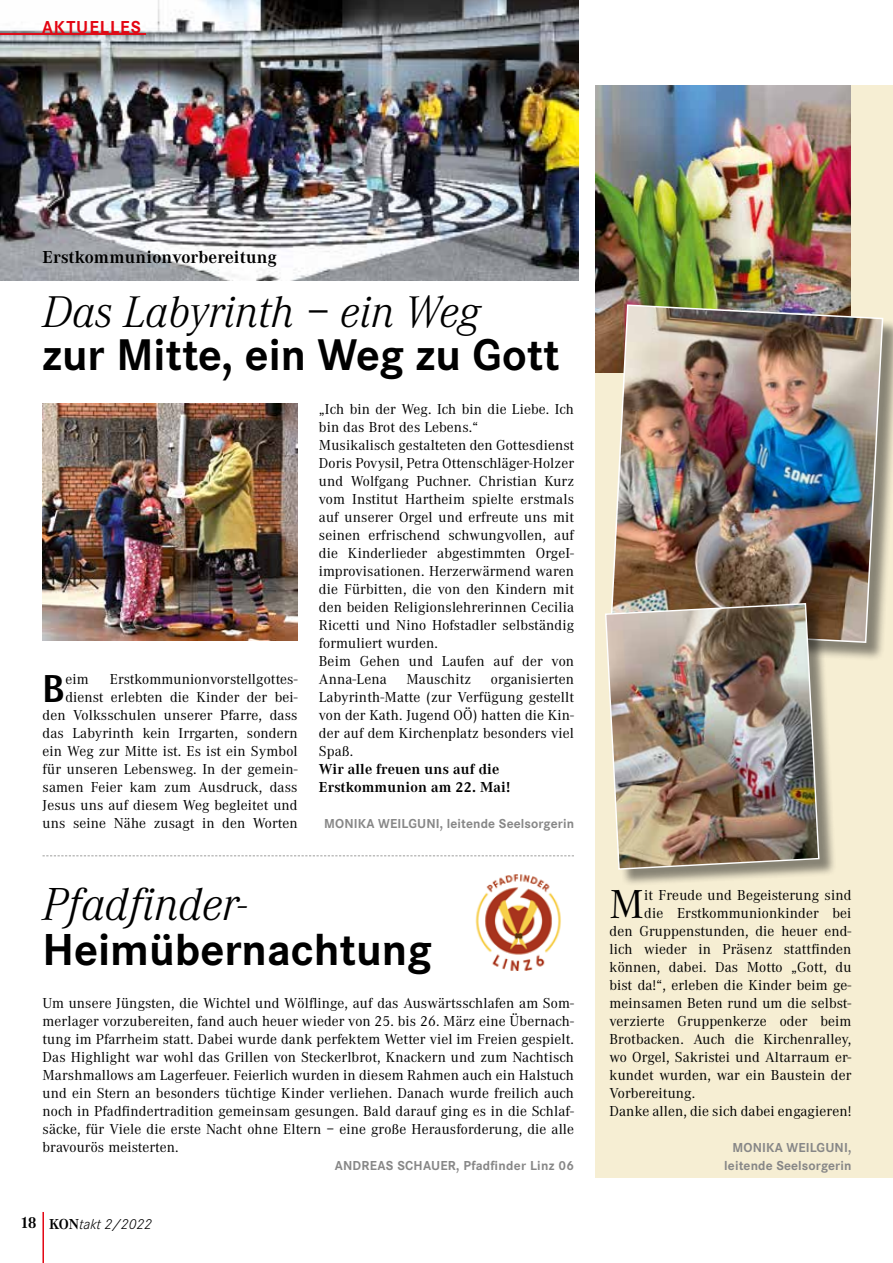
<style>
.page{position:relative;width:893px;height:1263px;background:#fff}
.page>*{position:absolute;margin:0;border:0;box-sizing:border-box;transform-origin:0 0}
.t1{font:italic 300 48px "Corporate A";color:#000}
.t2{font:700 46.5px "Corporate S";color:#000}
.t3{font:700 46.05px "Corporate S";color:#000}
.t4{font:italic 300 46.05px "Corporate A";color:#000}
.t5{font:41.85px "Corporate A";color:#000}
.t6{font:800 39px "AT Rotis Semi Sans";color:#000}
.t7{font:700 18px "Corporate A";letter-spacing:.01em;color:#000}
.t8{font:700 18px "Corporate S";letter-spacing:.05em;color:#e30613}
.t9{font:15px/18px "Corporate A";letter-spacing:.01em;color:#000;text-align:justify}
.t10{font:700 15px/18px "Corporate A";letter-spacing:.01em;color:#000}
.t11{font:italic 300 15px "Corporate S";color:#000}
.t12{font:700 13.5px/18px "Corporate S";letter-spacing:.01em;color:#878787;text-align:right}
.s1{font-family:"Corporate A";font-weight:700;font-style:normal;font-size:16.5px}
.s2{font-family:"Corporate A";font-weight:700;font-style:normal}
</style>
<div class="page">
<div style="left:595px;top:85px;width:298px;height:1093px;background:#f6eed3"></div>
<img style="left:0;top:0;width:578px;height:281px">
<hr style="left:42px;top:1212px;width:2px;height:51px;background:#e30613">
<hr style="left:0;top:33px;width:146px;height:2px;background:#e30613">
<img style="left:43px;top:403px;width:255px;height:237px">
<img style="left:595px;top:85px;width:255px;height:288px">
<div style="left:613px;top:307px;width:280px;height:354px;background:#000;opacity:.45"></div>
<img style="left:609px;top:304px;width:275px;height:340px">
<div style="left:608px;top:606px;width:229px;height:281px;background:#000;opacity:.45"></div>
<img style="left:605px;top:602px;width:215px;height:268px">
<svg style="left:43px;top:855px;width:531px;height:1px"></svg>
<img style="left:475px;top:874px;width:86px;height:96px">
<p class="t8" style="left:42px;top:17px;width:100px">AKTUELLES</p>
<p class="t7" style="left:42px;top:247px;width:236px">Erstkommunionvorbereitung</p>
<h3 class="t4" style="left:42px;top:285px;width:439px">Das Labyrinth – ein Weg</h3>
<h3 class="t3" style="left:42px;top:328px;width:519px">zur Mitte, ein Weg zu Gott</h3>
<p class="t9" style="left:43px;top:670px;width:257px;text-align:right">Erstkommunionvorstellgottes-<br>dienst erlebten die Kinder der bei&shy;den Volksschulen unserer Pfarre, dass das Labyrinth kein Irrgarten, sondern ein Weg zur Mitte ist. Es ist ein Symbol für unseren Lebensweg. In der gemein&shy;samen Feier kam zum Ausdruck, dass Jesus uns auf diesem Weg begleitet und uns seine Nähe zusagt in den Worten</p>
<h3 class="t6" style="left:43px;top:664px;width:24px">B</h3>
<p class="t9" style="left:65px;top:670px;width:25px">eim</p>
<p class="t9" style="left:319px;top:400px;width:257px;text-align:left">„Ich bin der Weg. Ich bin die Liebe. Ich bin das Brot des Lebens.“<br>Musikalisch gestalteten den Gottesdienst Doris Povysil, Petra Ottenschläger-Holzer und Wolfgang Puchner. Christian Kurz vom Institut Hartheim spielte erstmals auf unserer Orgel und erfreute uns mit seinen erfrischend schwungvollen, auf die Kinderlieder abgestimmten OrgeI&shy;improvisationen. Herzerwärmend waren die Fürbitten, die von den Kindern mit den beiden Religionslehrerinnen Cecilia Ricetti und Nino Hofstadler selbständig formuliert wurden.<br>Beim Gehen und Laufen auf der von Anna-Lena</p>
<p class="t9" style="left:406px;top:670px;width:66px">Mauschitz</p>
<p class="t9" style="left:319px;top:670px;width:257px;text-indent:172px">organisierten Labyrinth-Matte (zur Verfügung gestellt von der Kath. Jugend OÖ) hatten die Kin&shy;der auf dem Kirchenplatz besonders viel Spaß.</p>
<p class="t10" style="left:319px;top:760px;width:193px">Wir alle freuen uns auf die<br>Erstkommunion am 22. Mai!</p>
<p class="t12" style="left:324px;top:815px;width:251px">MONIKA WEILGUNI, leitende Seelsorgerin</p>
<h1 class="t1" style="left:43px;top:876px;width:206px">Pfadfinder-</h1>
<h2 class="t2" style="left:43px;top:923px;width:391px">Heimübernachtung</h2>
<p class="t9" style="left:43px;top:994px;width:533px">Um unsere Jüngsten, die Wichtel und Wölflinge, auf das Auswärtsschlafen am Som&shy;merlager vorzubereiten, fand auch heuer wieder von 25. bis 26. März eine Übernach&shy;tung im Pfarrheim statt. Dabei wurde dank perfektem Wetter viel im Freien gespielt.<br>Das Highlight war wohl das Grillen von Steckerlbrot, Knackern und zum Nachtisch Marshmallows am Lagerfeuer. Feierlich wurden in diesem Rahmen auch ein Halstuch und ein Stern an besonders tüchtige Kinder verliehen. Danach wurde freilich auch noch in Pfadfindertradition gemeinsam gesungen. Bald darauf ging es in die Schlaf&shy;säcke, für Viele die erste Nacht ohne Eltern – eine große Herausforderung, die alle bravourös meisterten.</p>
<p class="t12" style="left:335px;top:1157px;width:241px">ANDREAS SCHAUER, Pfadfinder Linz 06</p>
<p class="t11" style="left:20px;top:1215px;width:133px"><span class="s1">18</span> <span class="s2">KON</span>takt 2/2022</p>
<h3 class="t5" style="left:609px;top:881px;width:36px">M</h3>
<p class="t9" style="left:644px;top:886px;width:209px">it Freude und Begeisterung sind</p>
<p class="t9" style="left:644px;top:904px;width:209px">die Erstkommunionkinder bei</p>
<p class="t9" style="left:609px;top:922px;width:243px">den Gruppenstunden, die heuer end-</p>
<p class="t9" style="left:609px;top:940px;width:243px">lich wieder in Präsenz stattfinden</p>
<p class="t9" style="left:609px;top:958px;width:243px">können, dabei. Das Motto „Gott, du</p>
<p class="t9" style="left:609px;top:976px;width:243px">bist da!“, erleben die Kinder beim ge-</p>
<p class="t9" style="left:609px;top:994px;width:243px">meinsamen Beten rund um die selbst-</p>
<p class="t9" style="left:609px;top:1012px;width:243px">verzierte Gruppenkerze oder beim</p>
<p class="t9" style="left:609px;top:1030px;width:243px">Brotbacken. Auch die Kirchenralley,</p>
<p class="t9" style="left:609px;top:1048px;width:243px">wo Orgel, Sakristei und Altarraum er-</p>
<p class="t9" style="left:609px;top:1066px;width:243px">kundet wurden, war ein Baustein der</p>
<p class="t9" style="left:609px;top:1084px;width:87px">Vorbereitung.</p>
<p class="t9" style="left:609px;top:1102px;width:243px">Danke allen, die sich dabei engagieren!</p>
<p class="t12" style="left:724px;top:1139px;width:129px">MONIKA WEILGUNI, leitende Seelsorgerin</p>
</div>
